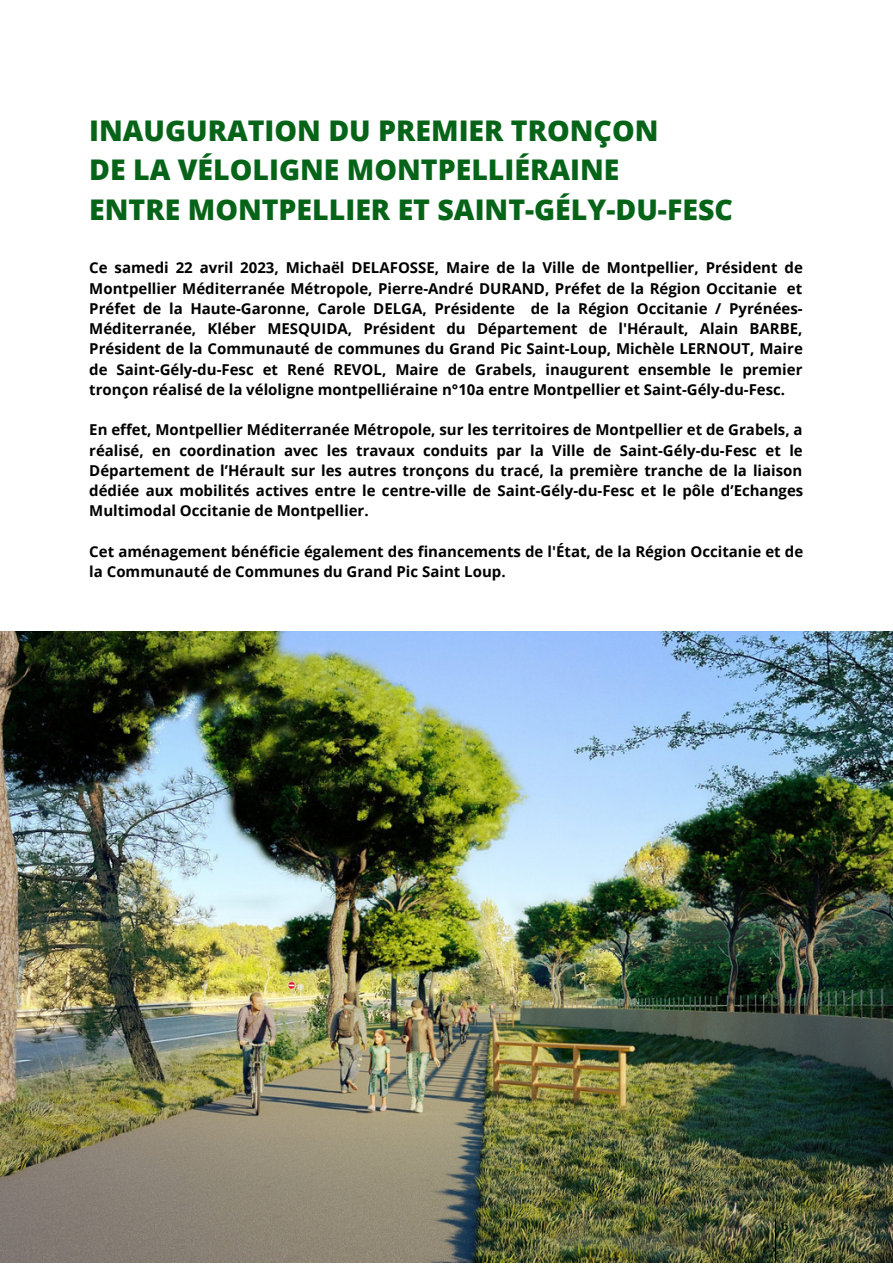
<style>
.page{position:relative;width:893px;height:1264px;background:#fff}
.page>*{position:absolute;margin:0;border:0;box-sizing:border-box;transform-origin:0 0}
.t1{font:800 28.5px/39.3px "Open Sans";color:#066418}
.t2{font:700 15px/20.2px "Open Sans";color:#000;text-align:justify}
.t3{font:12px "Arimo";color:#000}
</style>
<div class="page">
<img style="left:0;top:631px;width:892px;height:631px">
<hr style="left:775px;top:1219px;width:1px;height:42px;background:#000">
<h1 class="t1" style="left:89px;top:110px;width:645px">INAUGURATION DU PREMIER TRONÇON<br>DE LA VÉLOLIGNE MONTPELLIÉRAINE<br>ENTRE MONTPELLIER ET SAINT-GÉLY-DU-FESC</h1>
<p class="t2" style="left:89px;top:257px;width:715px">Ce samedi 22 avril 2023, Michaël DELAFOSSE, Maire de la Ville de Montpellier, Président de Montpellier Méditerranée Métropole, Pierre-André DURAND, Préfet de la Région Occitanie et Préfet de la Haute-Garonne, Carole DELGA, Présidente de la Région Occitanie / Pyrénées-Méditerranée, Kléber MESQUIDA, Président du Département de l'Hérault, Alain BARBE, Président de la Communauté de communes du Grand Pic Saint-Loup, Michèle LERNOUT, Maire de Saint-Gély-du-Fesc et René REVOL, Maire de Grabels, inaugurent ensemble le premier tronçon réalisé de la véloligne montpelliéraine n°10a entre Montpellier et Saint-Gély-du-Fesc.</p>
<p class="t2" style="left:89px;top:419px;width:715px">En effet, Montpellier Méditerranée Métropole, sur les territoires de Montpellier et de Grabels, a réalisé, en coordination avec les travaux conduits par la Ville de Saint-Gély-du-Fesc et le Département de l’Hérault sur les autres tronçons du tracé, la première tranche de la liaison dédiée aux mobilités actives entre le centre-ville de Saint-Gély-du-Fesc et le pôle d’Echanges Multimodal Occitanie de Montpellier.</p>
<p class="t2" style="left:89px;top:541px;width:715px">Cet aménagement bénéficie également des financements de l'État, de la Région Occitanie et de la Communauté de Communes du Grand Pic Saint Loup.</p>
<p class="t3" style="left:781px;top:1218px;width:8px">6</p>
</div>
